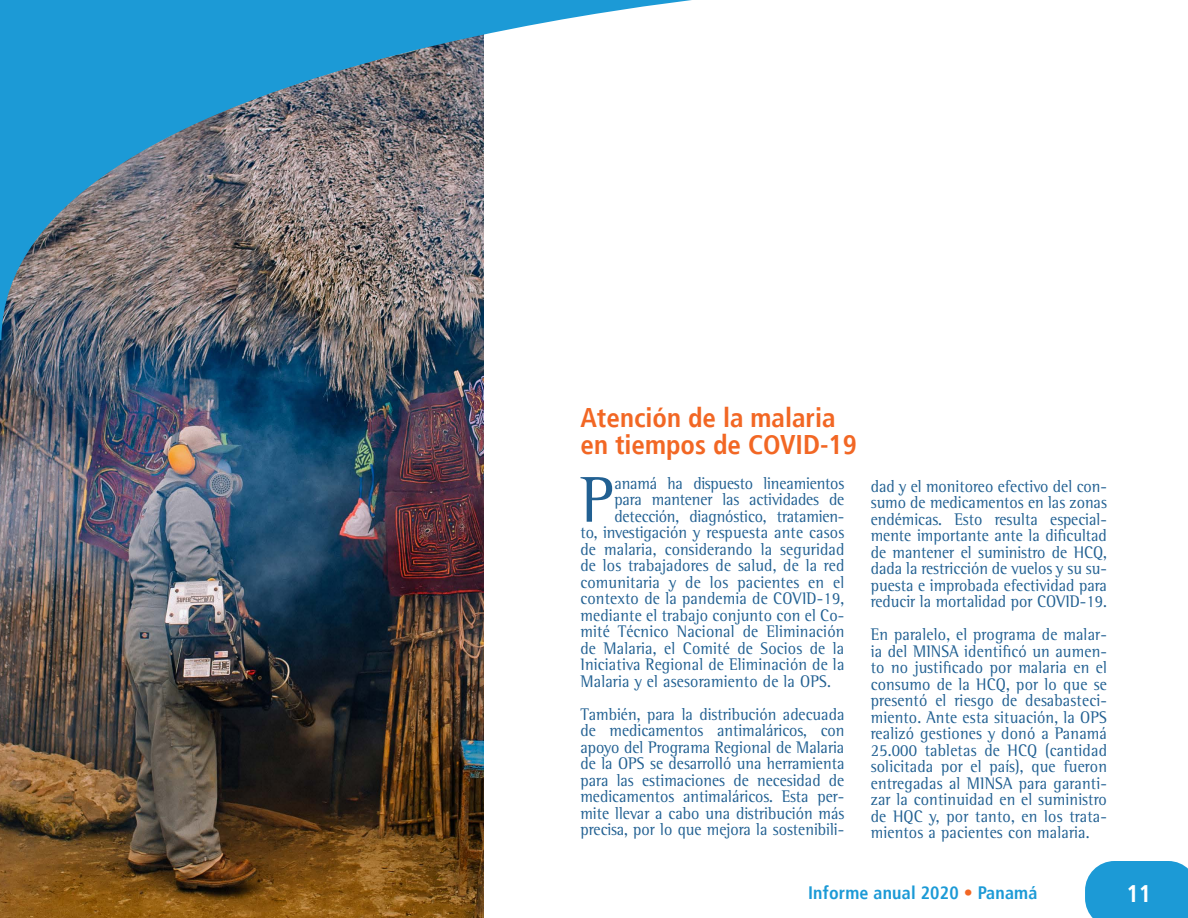
<style>
.page{position:relative;width:1188px;height:918px;background:#fff}
.page>*{position:absolute;margin:0;border:0;box-sizing:border-box;transform-origin:0 0}
.t1{font:66.3px "Rotis Semi Serif Std";color:#216092;scale:.93 1}
.t2{font:700 condensed 27px/27px "Frutiger";color:#f26724}
.t3{font:700 condensed 24px "Frutiger";color:#fff}
.t4{font:700 condensed 18px "Frutiger";letter-spacing:.01em;color:#1c9ad6}
.t5{font:17.25px/16.5px "Rotis Semi Serif Std";letter-spacing:.01em;color:#216092;text-align:justify;scale:.93 1}
.t6{font:17.25px "Rotis Semi Serif Std";letter-spacing:-.01em;color:#216092;scale:.93 1}
.s1{color:#f26724}
</style>
<div class="page">
<img style="left:0;top:340px;width:483px;height:578px">
<img style="left:0;top:0;width:692px;height:340px">
<div style="left:1085px;top:861px;width:103px;height:57px;background:#1c9ad6"></div>
<h2 class="t2" style="left:580px;top:404px;width:278px">Atención de la malaria en tiempos de COVID-19</h2>
<h1 class="t1" style="left:581px;top:461px;width:37px">P</h1>
<p class="t6" style="left:614px;top:473px;width:249px">anamá ha dispuesto lineamientos</p>
<p class="t6" style="left:614px;top:489px;width:249px">para mantener las actividades de</p>
<p class="t6" style="left:614px;top:506px;width:249px">detección, diagnóstico, tratamien-</p>
<p class="t5" style="left:580px;top:524px;width:285px">to, investigación y respuesta ante casos</p>
<p class="t5" style="left:580px;top:541px;width:285px">de malaria, considerando la seguridad</p>
<p class="t5" style="left:580px;top:557px;width:285px">de los trabajadores de salud, de la red</p>
<p class="t5" style="left:580px;top:574px;width:285px">comunitaria y de los pacientes en el</p>
<p class="t5" style="left:580px;top:590px;width:285px">contexto de la pandemia de COVID-19,</p>
<p class="t5" style="left:580px;top:607px;width:285px">mediante el trabajo conjunto con el Co-</p>
<p class="t5" style="left:580px;top:623px;width:285px">mité Técnico Nacional de Eliminación</p>
<p class="t5" style="left:580px;top:640px;width:285px">de Malaria, el Comité de Socios de la</p>
<p class="t5" style="left:580px;top:656px;width:285px">Iniciativa Regional de Eliminación de la</p>
<p class="t5" style="left:580px;top:673px;width:271px">Malaria y el asesoramiento de la OPS.</p>
<p class="t5" style="left:580px;top:706px;width:285px">También, para la distribución adecuada de medicamentos antimaláricos, con apoyo del Programa Regional de Malaria de la OPS se desarrolló una herramienta para las estimaciones de necesidad de medicamentos antimaláricos. Esta per&shy;mite llevar a cabo una distribución más precisa, por lo que mejora la sostenibili-</p>
<p class="t5" style="left:871px;top:478px;width:256px">dad y el monitoreo efectivo del con&shy;sumo de medicamentos en las zonas endémicas. Esto resulta especial&shy;mente importante ante la dificultad de mantener el suministro de HCQ, dada la restricción de vuelos y su su&shy;puesta e improbada efectividad para reducir la mortalidad por COVID-19.</p>
<p class="t5" style="left:871px;top:626px;width:256px">En paralelo, el programa de malar&shy;ia del MINSA identificó un aumen&shy;to no justificado por malaria en el consumo de la HCQ, por lo que se presentó el riesgo de desabasteci&shy;miento. Ante esta situación, la OPS realizó gestiones y donó a Panamá 25.000 tabletas de HCQ (cantidad solicitada por el país), que fueron entregadas al MINSA para garanti&shy;zar la continuidad en el suministro de HQC y, por tanto, en los trata&shy;mientos a pacientes con malaria.</p>
<p class="t4" style="left:808px;top:882px;width:231px">Informe anual 2020 <span class="s1">•</span> Panamá</p>
<h3 class="t3" style="left:1126px;top:880px;width:26px">11</h3>
</div>
